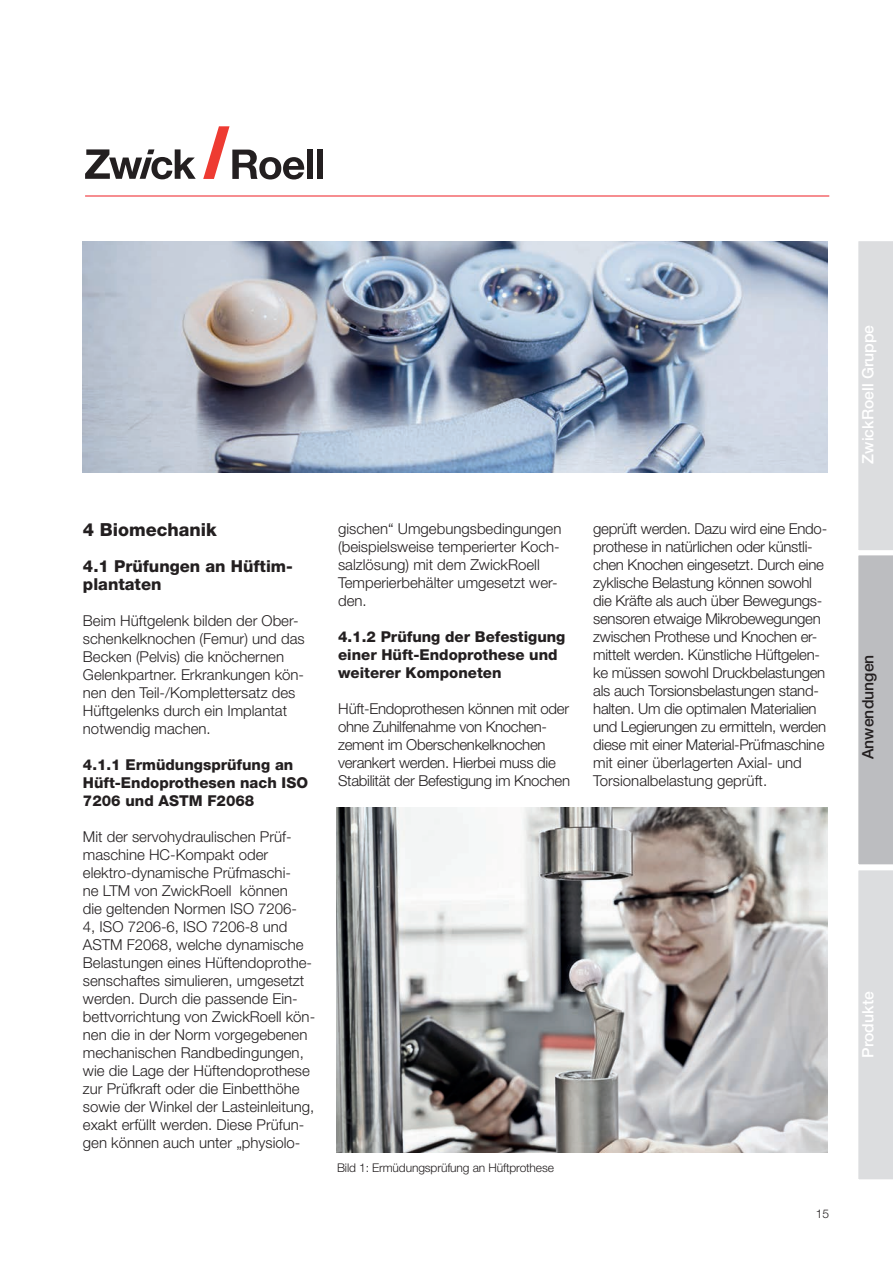
<style>
.page{position:relative;width:893px;height:1263px;background:#fff}
.page>*{position:absolute;margin:0;border:0;box-sizing:border-box;transform-origin:0 0}
.t1{font:800 18px "Helvetica Neue LT Std";color:#231f20}
.t2{font:800 16.5px/18px "Helvetica Neue LT Std";color:#231f20}
.t3{font:500 15.75px "Helvetica Neue LT Std";color:#fff}
.t4{font:500 15.75px "Helvetica Neue LT Std";color:#231f20}
.t5{font:300 15px/18px "Helvetica Neue LT Std";color:#231f20}
.t6{font:300 15px/18px "Helvetica Neue LT Std";letter-spacing:-.02em;color:#231f20}
.t7{font:800 15px/18px "Helvetica Neue LT Std";color:#231f20}
.t8{font:300 12px "Helvetica Neue LT Std";letter-spacing:-.01em;color:#231f20}
</style>
<div class="page">
<hr style="left:85px;top:196px;width:744px;height:1px;background:#ee1d23">
<svg style="left:85px;top:149px;width:111px;height:30px"></svg>
<svg style="left:203px;top:126px;width:102px;height:53px"></svg>
<div style="left:307px;top:150px;width:6px;height:29px;background:#231f20"></div>
<div style="left:317px;top:150px;width:5px;height:29px;background:#231f20"></div>
<img style="left:83px;top:241px;width:744px;height:231px">
<img style="left:336px;top:807px;width:491px;height:345px">
<svg style="left:858px;top:241px;width:35px;height:939px;background:#d2d3d5"></svg>
<p class="t1" style="left:83px;top:519px;width:136px">4 Biomechanik</p>
<p class="t2" style="left:83px;top:557px;width:211px">4.1 Prüfungen an Hüftim&shy;plantaten</p>
<p class="t5" style="left:83px;top:612px;width:223px">Beim Hüftgelenk bilden der Ober&shy;schenkelknochen (Femur) und das<br>Becken (Pelvis) die knöchernen<br>Gelenkpartner. Erkrankungen kön&shy;nen den Teil-/Komplettersatz des<br>Hüftgelenks durch ein Implantat notwendig machen.</p>
<p class="t7" style="left:83px;top:756px;width:227px">4.1.1 Ermüdungsprüfung an<br>Hüft-Endoprothesen nach ISO<br>7206 und ASTM F2068</p>
<p class="t5" style="left:83px;top:828px;width:234px">Mit der servohydraulischen Prüf&shy;maschine HC-Kompakt oder elektro-dynamische Prüfmaschi-<br>ne LTM von ZwickRoell können<br>die geltenden Normen ISO 7206-<br>4, ISO 7206-6, ISO 7206-8 und ASTM F2068, welche dynamische Belastungen eines Hüftendoprothe&shy;senschaftes simulieren, umgesetzt werden. Durch die passende Ein&shy;bettvorrichtung von ZwickRoell kön&shy;nen die in der Norm vorgegebenen mechanischen Randbedingungen, wie die Lage der Hüftendoprothese zur Prüfkraft oder die Einbetthöhe sowie der Winkel der Lasteinleitung, exakt erfüllt werden. Diese Prüfun&shy;gen können auch unter „physiolo-</p>
<p class="t5" style="left:338px;top:520px;width:225px">gischen“ Umgebungsbedingungen (beispielsweise temperierter Koch&shy;salzlösung) mit dem ZwickRoell<br>Temperierbehälter umgesetzt wer&shy;den.</p>
<p class="t7" style="left:338px;top:628px;width:229px">4.1.2 Prüfung der Befestigung einer Hüft-Endoprothese und weiterer Komponeten</p>
<p class="t6" style="left:338px;top:700px;width:234px">Hüft-Endoprothesen können mit oder ohne Zuhilfenahme von Knochen&shy;zement im Oberschenkelknochen verankert werden. Hierbei muss die Stabilität der Befestigung im Knochen</p>
<p class="t8" style="left:337px;top:1160px;width:218px">Bild 1: Ermüdungsprüfung an Hüftprothese</p>
<p class="t6" style="left:593px;top:520px;width:235px">geprüft werden. Dazu wird eine Endo&shy;prothese in natürlichen oder künstli&shy;chen Knochen eingesetzt. Durch eine zyklische Belastung können sowohl die Kräfte als auch über Bewegungs&shy;sensoren etwaige Mikrobewegungen zwischen Prothese und Knochen er&shy;mittelt werden. Künstliche Hüftgelen&shy;ke müssen sowohl Druckbelastungen als auch Torsionsbelastungen stand&shy;halten. Um die optimalen Materialien und Legierungen zu ermitteln, werden diese mit einer Material-Prüfmaschine mit einer überlagerten Axial- und Torsionalbelastung geprüft.</p>
<p class="t8" style="left:816px;top:1206px;width:15px">15</p>
<p class="t3" style="left:858px;top:464px;width:140px;rotate:-90deg">ZwickRoell Gruppe</p>
<p class="t4" style="left:858px;top:759px;width:106px;rotate:-90deg">Anwendungen</p>
<p class="t3" style="left:858px;top:1058px;width:68px;rotate:-90deg">Produkte</p>
</div>
